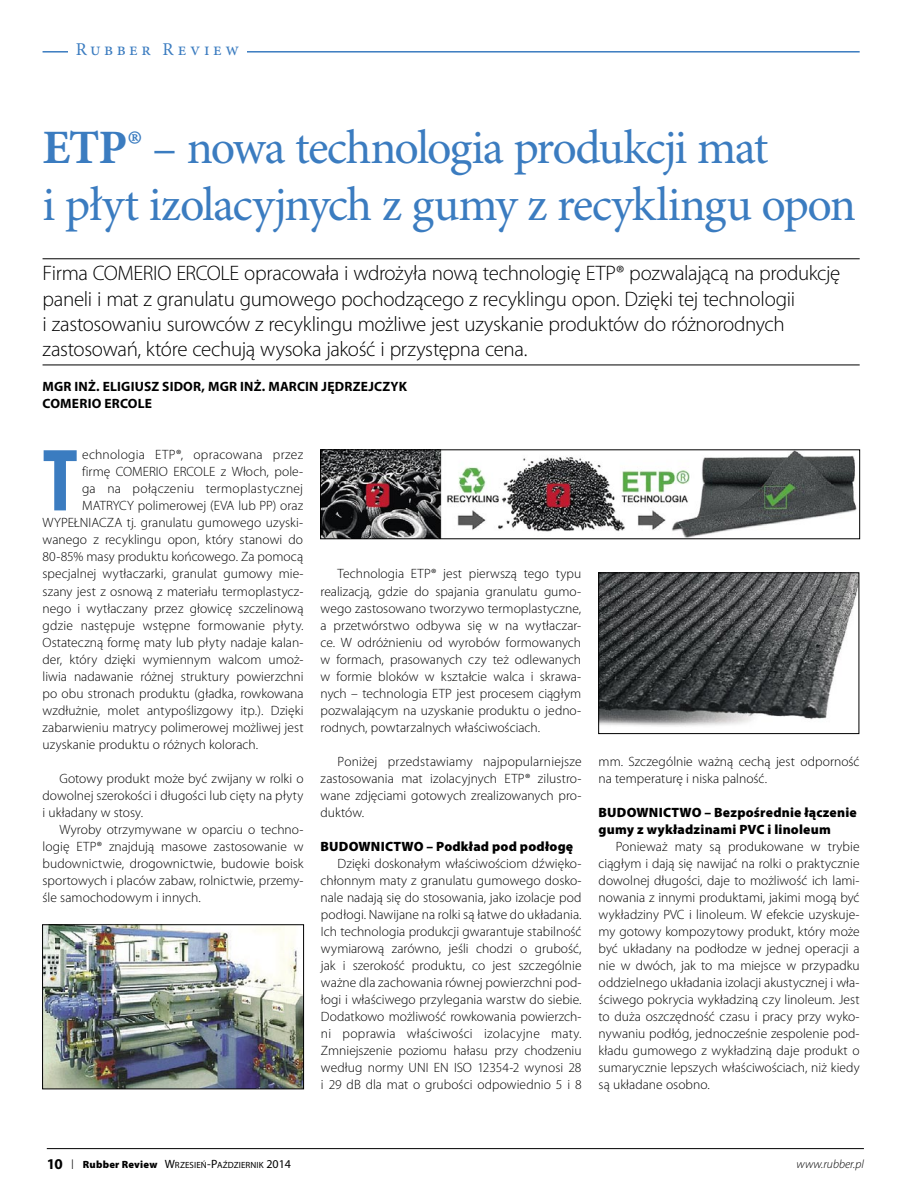
<style>
.page{position:relative;width:915px;height:1191px;background:#fff}
.page>*{position:absolute;margin:0;border:0;box-sizing:border-box;transform-origin:0 0}
.p09_first_letter{font:700 condensed 89.25px "Myriad Pro";color:#3b7cc0}
.p01_tytul2{font:48px/57.6px "Minion Pro";letter-spacing:-.035em;color:#3b7cc0}
.p02_lead{font:300 21px/25.2px "Myriad Pro";letter-spacing:-.02em;color:#000}
.t1{font:18px "Minion Pro";letter-spacing:.18em;color:#3b7cc0}
.p05_text{font:300 13.5px/17px "Myriad Pro";color:#000;text-align:justify}
.p09_first_letter-2{font:300 13.5px "Myriad Pro";letter-spacing:.005em;color:#000}
.p04_srodtytul{font:900 13.5px/17px "Myriad Pro";letter-spacing:.015em;color:#000}
.p03_autor{font:700 13.5px "Myriad Pro";letter-spacing:.015em;color:#000}
.t2{font:italic 300 12px "Myriad Pro";color:#000}
.t3{font:9px "Myriad Pro";letter-spacing:.015em;color:#000}
.s1{font-weight:700}
.s2{font-weight:700;font-size:15px}
.s3{font-weight:300;font-size:13.5px}
.s4{font-weight:900;font-size:10.5px}
.s5{font-size:12px}
</style>
<div class="page">
<hr style="left:47px;top:1148px;width:816px;height:1px;background:#000">
<hr style="left:43px;top:51px;width:816px;height:2px;background:#3b7cc0">
<div style="left:68px;top:34px;width:179px;height:30px;background:#fff"></div>
<hr style="left:43px;top:258px;width:816px;height:1px;background:#000">
<hr style="left:43px;top:364px;width:816px;height:1px;background:#000">
<img style="left:322px;top:451px;width:535px;height:86px">
<div style="left:320px;top:449px;width:539px;height:90px;border:1px solid #000"></div>
<img style="left:44px;top:926px;width:258px;height:161px">
<div style="left:42px;top:924px;width:262px;height:165px;border:1px solid #000"></div>
<img style="left:600px;top:574px;width:257px;height:153px">
<div style="left:598px;top:572px;width:261px;height:162px;border:1px solid #000"></div>
<h3 class="t1" style="left:76px;top:39px;width:165px">Rubber Review</h3>
<p class="p01_tytul2" style="left:43px;top:120px;width:814px"><span class="s1">ETP</span>® – nowa technologia produkcji mat<br>i płyt izolacyjnych z gumy z recyklingu opon</p>
<p class="p02_lead" style="left:43px;top:261px;width:799px">Firma COMERIO ERCOLE opracowała i wdrożyła nową technologię ETP® pozwalającą na produkcję paneli i mat z granulatu gumowego pochodzącego z recyklingu opon. Dzięki tej technologii<br>i zastosowaniu surowców z recyklingu możliwe jest uzyskanie produktów do różnorodnych zastosowań, które cechują wysoka jakość i przystępna cena.</p>
<p class="p03_autor" style="left:43px;top:378px;width:366px">MGR INŻ. ELIGIUSZ SIDOR, MGR INŻ. MARCIN JĘDRZEJCZYK</p>
<p class="p03_autor" style="left:43px;top:395px;width:111px">COMERIO ERCOLE</p>
<p class="p09_first_letter" style="left:43px;top:425px;width:37px">T</p>
<p class="p09_first_letter-2" style="left:82px;top:447px;width:222px">echnologia ETP®, opracowana przez</p>
<p class="p09_first_letter-2" style="left:82px;top:464px;width:222px">firmę COMERIO ERCOLE z Włoch, pole-</p>
<p class="p09_first_letter-2" style="left:82px;top:481px;width:222px">ga na połączeniu termoplastycznej</p>
<p class="p09_first_letter-2" style="left:82px;top:498px;width:222px">MATRYCY polimerowej (EVA lub PP) oraz</p>
<p class="p09_first_letter-2" style="left:43px;top:515px;width:262px">WYPEŁNIACZA tj. granulatu gumowego uzyski-</p>
<p class="p09_first_letter-2" style="left:43px;top:532px;width:262px">wanego z recyklingu opon, który stanowi do</p>
<p class="p09_first_letter-2" style="left:43px;top:549px;width:262px">80-85% masy produktu końcowego. Za pomocą</p>
<p class="p09_first_letter-2" style="left:43px;top:566px;width:262px">specjalnej wytłaczarki, granulat gumowy mie-</p>
<p class="p09_first_letter-2" style="left:43px;top:583px;width:262px">szany jest z osnową z materiału termoplastycz-</p>
<p class="p09_first_letter-2" style="left:43px;top:600px;width:262px">nego i wytłaczany przez głowicę szczelinową</p>
<p class="p09_first_letter-2" style="left:43px;top:617px;width:262px">gdzie następuje wstępne formowanie płyty.</p>
<p class="p09_first_letter-2" style="left:43px;top:634px;width:262px">Ostateczną formę maty lub płyty nadaje kalan-</p>
<p class="p09_first_letter-2" style="left:43px;top:651px;width:262px">der, który dzięki wymiennym walcom umoż-</p>
<p class="p09_first_letter-2" style="left:43px;top:668px;width:262px">liwia nadawanie różnej struktury powierzchni</p>
<p class="p09_first_letter-2" style="left:43px;top:685px;width:262px">po obu stronach produktu (gładka, rowkowana</p>
<p class="p09_first_letter-2" style="left:43px;top:702px;width:262px">wzdłużnie, molet antypoślizgowy itp.). Dzięki</p>
<p class="p09_first_letter-2" style="left:43px;top:719px;width:262px">zabarwieniu matrycy polimerowej możliwej jest</p>
<p class="p09_first_letter-2" style="left:43px;top:736px;width:217px">uzyskanie produktu o różnych kolorach.</p>
<p class="p05_text" style="left:43px;top:770px;width:262px;text-indent:17px">Gotowy produkt może być zwijany w rolki o dowolnej szerokości i długości lub cięty na płyty i układany w stosy.</p>
<p class="p05_text" style="left:43px;top:821px;width:262px;text-indent:17px">Wyroby otrzymywane w oparciu o techno&shy;logię ETP® znajdują masowe zastosowanie w budownictwie, drogownictwie, budowie boisk sportowych i placów zabaw, rolnictwie, przemy&shy;śle samochodowym i innych.</p>
<p class="p05_text" style="left:320px;top:566px;width:262px;text-indent:17px">Technologia ETP® jest pierwszą tego typu realizacją, gdzie do spajania granulatu gumo&shy;wego zastosowano tworzywo termoplastyczne, a przetwórstwo odbywa się w na wytłaczar&shy;ce. W odróżnieniu od wyrobów formowanych w formach, prasowanych czy też odlewanych w formie bloków w kształcie walca i skrawa&shy;nych – technologia ETP jest procesem ciągłym pozwalającym na uzyskanie produktu o jedno&shy;rodnych, powtarzalnych właściwościach.</p>
<p class="p05_text" style="left:320px;top:753px;width:262px;text-indent:17px">Poniżej przedstawiamy najpopularniejsze zastosowania mat izolacyjnych ETP® zilustro&shy;wane zdjęciami gotowych zrealizowanych pro&shy;duktów.</p>
<p class="p04_srodtytul" style="left:320px;top:838px;width:254px">BUDOWNICTWO – Podkład pod podłogę</p>
<p class="p05_text" style="left:320px;top:855px;width:262px;text-indent:17px">Dzięki doskonałym właściwościom dźwięko&shy;chłonnym maty z granulatu gumowego dosko&shy;nale nadają się do stosowania, jako izolacje pod podłogi. Nawijane na rolki są łatwe do układania.<br>Ich technologia produkcji gwarantuje stabilność wymiarową zarówno, jeśli chodzi o grubość, jak i szerokość produktu, co jest szczególnie ważne dla zachowania równej powierzchni pod&shy;łogi i właściwego przylegania warstw do siebie.<br>Dodatkowo możliwość rowkowania powierzch&shy;ni poprawia właściwości izolacyjne maty.<br>Zmniejszenie poziomu hałasu przy chodzeniu według normy UNI EN ISO 12354-2 wynosi 28 i 29 dB dla mat o grubości odpowiednio 5 i 8</p>
<p class="p05_text" style="left:598px;top:753px;width:262px">mm. Szczególnie ważną cechą jest odporność na temperaturę i niska palność.</p>
<p class="p04_srodtytul" style="left:598px;top:803px;width:259px">BUDOWNICTWO – Bezpośrednie łączenie gumy z wykładzinami PVC i linoleum</p>
<p class="p05_text" style="left:598px;top:838px;width:262px;text-indent:17px">Ponieważ maty są produkowane w trybie ciągłym i dają się nawijać na rolki o praktycznie dowolnej długości, daje to możliwość ich lami&shy;nowania z innymi produktami, jakimi mogą być wykładziny PVC i linoleum. W efekcie uzyskuje&shy;my gotowy kompozytowy produkt, który może być układany na podłodze w jednej operacji a nie w dwóch, jak to ma miejsce w przypadku oddzielnego układania izolacji akustycznej i wła&shy;ściwego pokrycia wykładziną czy linoleum. Jest to duża oszczędność czasu i pracy przy wyko&shy;nywaniu podłóg, jednocześnie zespolenie pod&shy;kładu gumowego z wykładziną daje produkt o sumarycznie lepszych właściwościach, niż kiedy są układane osobno.</p>
<p class="t3" style="left:47px;top:1159px;width:246px"><span class="s2">10</span> <span class="s3">l</span> <span class="s4">Rubber Review</span> <span class="s5">W</span>RZESIEŃ<span class="s5">-P</span>AŹDZIERNIK <span class="s5">2014</span></p>
<p class="t2" style="left:796px;top:1157px;width:69px">www.rubber.pl</p>
</div>
